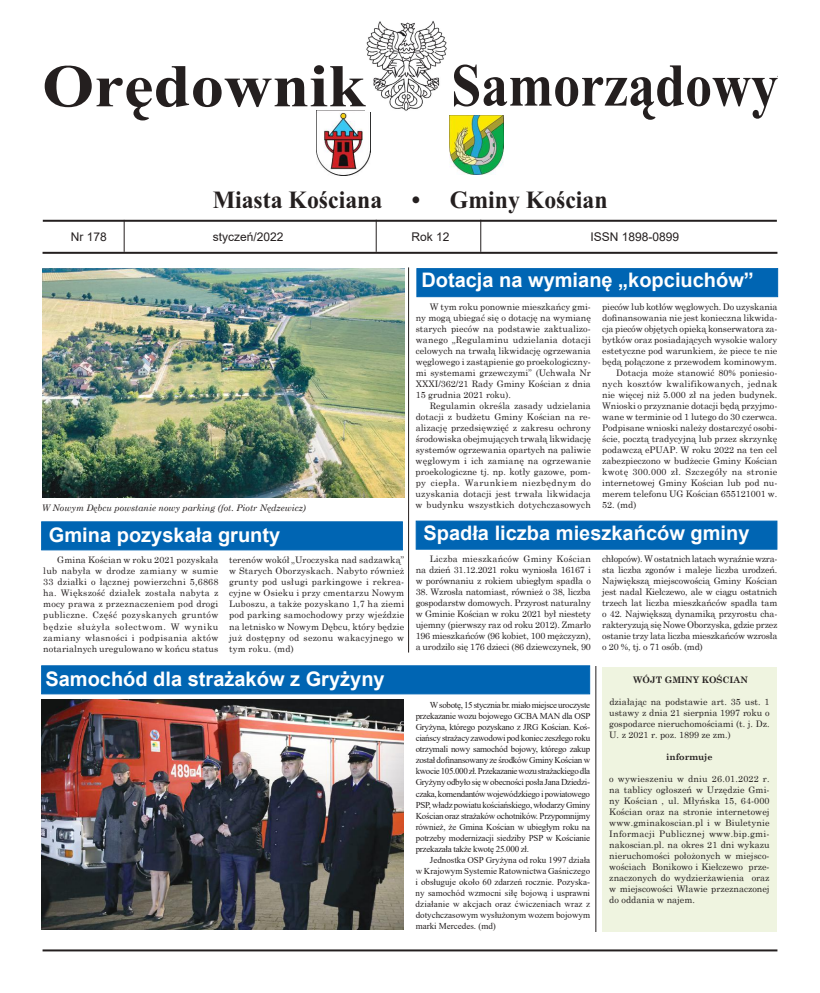
<style>
.page{position:relative;width:820px;height:993px;background:#fff}
.page>*{position:absolute;margin:0;border:0;box-sizing:border-box;transform-origin:0 0}
.t1{font:700 60.5px "Times New Roman";color:#241f1f;scale:.89 1}
.t2{font:700 60.5px "Times New Roman";color:#241f1f;scale:1.1 1}
.t3{font:700 24.7px "Times New Roman";color:#241f1f;scale:.96 1}
.t4{font:700 20px "Arial";color:#fff}
.t5{font:12px "Arial";color:#241f1f}
.t6{font:12px "Switzerland Condensed";color:#241f1f}
.t7{font:9px/11px "Century Schoolbook";color:#241f1f;text-align:justify}
.t8{font:9px/11px "Times New Roman";letter-spacing:-.01em;color:#241f1f;text-align:justify}
.t9{font:italic 9px "Century Schoolbook";color:#241f1f}
.t10{font:700 9px "Century Schoolbook";color:#241f1f}
</style>
<div class="page">
<div style="left:416px;top:268px;width:361px;height:29px;background:#0065b3;border:1px solid #0065b3"></div>
<hr style="left:43px;top:220px;width:733px;height:2px;background:#241f1f">
<hr style="left:124px;top:220px;width:1px;height:32px;background:#241f1f">
<hr style="left:375px;top:220px;width:1px;height:32px;background:#241f1f">
<hr style="left:480px;top:220px;width:1px;height:32px;background:#241f1f">
<hr style="left:42px;top:252px;width:735px;height:2px;background:#241f1f">
<hr style="left:43px;top:949px;width:734px;height:2px;background:#241f1f">
<img style="left:449px;top:115px;width:54px;height:60px">
<img style="left:316px;top:111px;width:54px;height:64px">
<img style="left:366px;top:21px;width:81px;height:90px">
<img style="left:43px;top:268px;width:361px;height:229px">
<div style="left:41px;top:521px;width:362px;height:29px;background:#0065b3;border:1px solid #0065b3"></div>
<div style="left:415px;top:520px;width:362px;height:29px;background:#0065b3;border:1px solid #0065b3"></div>
<img style="left:42px;top:699px;width:362px;height:229px">
<div style="left:41px;top:665px;width:549px;height:29px;background:#0065b3;border:1px solid #0065b3"></div>
<div style="left:602px;top:666px;width:174px;height:265px;background:#eff4e0"></div>
<hr style="left:595px;top:665px;width:1px;height:266px;background:#241f1f">
<hr style="left:408px;top:267px;width:1px;height:385px;background:#241f1f">
<h3 class="t6" style="left:42px;top:60px;width:64px">styczeń 2022</h3>
<h1 class="t2" style="left:42px;top:65px;width:295px">Orędownik</h1>
<h1 class="t1" style="left:451px;top:64px;width:368px">Samorządowy</h1>
<h2 class="t3" style="left:213px;top:191px;width:412px">Miasta Kościana • Gminy Kościan</h2>
<h3 class="t5" style="left:71px;top:228px;width:38px">Nr 178</h3>
<h3 class="t5" style="left:213px;top:228px;width:72px">styczeń/2022</h3>
<h3 class="t5" style="left:411px;top:228px;width:40px">Rok 12</h3>
<h3 class="t5" style="left:590px;top:228px;width:90px">ISSN 1898-0899</h3>
<p class="t9" style="left:42px;top:500px;width:265px">W Nowym Dębcu powstanie nowy parking (fot. Piotr Nędzewicz)</p>
<h3 class="t4" style="left:49px;top:520px;width:233px">Gmina pozyskała grunty</h3>
<p class="t7" style="left:229px;top:553px;width:177px">terenów wokół „Uroczyska nad sadzawką” w Starych Oborzyskach. Nabyto również grunty pod usługi parkingowe i rekrea&shy;cyjne w Osieku i przy cmentarzu Nowym Luboszu, a także pozyskano 1,7 ha ziemi pod parking samochodowy przy wjeździe na letnisko w Nowym Dębcu, który będzie już dostępny od sezonu wakacyjnego w tym roku. (md)</p>
<p class="t7" style="left:43px;top:553px;width:177px;text-indent:14px">Gmina Kościan w roku 2021 pozyskała lub nabyła w drodze zamiany w sumie 33 działki o łącznej powierzchni 5,6868 ha. Większość działek została nabyta z mocy prawa z przeznaczeniem pod drogi publiczne. Część pozyskanych gruntów będzie służyła sołectwom. W wyniku zamiany własności i podpisania aktów notarialnych uregulowano w końcu status</p>
<h3 class="t4" style="left:421px;top:266px;width:334px">Dotacja na wymianę „kopciuchów”</h3>
<p class="t7" style="left:602px;top:300px;width:177px;text-align:right">pieców lub kotłów węglowych. Do uzyskania dofinansowania nie jest konieczna likwida&shy;cja pieców objętych opieką konserwatora za&shy;bytków oraz posiadających wysokie walory estetyczne pod warunkiem, że piece te nie będą połączone z przewodem kominowym.<br>Dotacja może stanowić 80% poniesio&shy;nych kosztów kwalifikowanych, jednak nie więcej niż 5.000 zł na jeden budynek.<br>Wnioski o przyznanie dotacji będą przyjmo&shy;wane w terminie od 1 lutego do 30 czerwca.<br>Podpisane wnioski należy dostarczyć osobi&shy;ście, pocztą tradycyjną lub przez skrzynkę podawczą ePUAP. W roku 2022 na ten cel zabezpieczono w budżecie Gminy Kościan kwotę 300.000 zł. Szczegóły na stronie internetowej Gminy Kościan lub pod nu&shy;merem telefonu UG Kościan 655121001 w.</p>
<p class="t7" style="left:602px;top:498px;width:36px">52. (md)</p>
<p class="t7" style="left:415px;top:300px;width:177px;text-indent:14px">W tym roku ponownie mieszkańcy gmi&shy;ny mogą ubiegać się o dotację na wymianę starych pieców na podstawie zaktualizo&shy;wanego „Regulaminu udzielania dotacji celowych na trwałą likwidację ogrzewania węglowego i zastąpienie go proekologiczny&shy;mi systemami grzewczymi” (Uchwała Nr XXXI/362/21 Rady Gminy Kościan z dnia 15 grudnia 2021 roku).</p>
<p class="t7" style="left:415px;top:399px;width:177px;text-indent:14px">Regulamin określa zasady udzielania dotacji z budżetu Gminy Kościan na re&shy;alizację przedsięwzięć z zakresu ochrony środowiska obejmujących trwałą likwidację systemów ogrzewania opartych na paliwie węglowym i ich zamianę na ogrzewanie proekologiczne tj. np. kotły gazowe, pom&shy;py ciepła. Warunkiem niezbędnym do uzyskania dotacji jest trwała likwidacja w budynku wszystkich dotychczasowych</p>
<h3 class="t4" style="left:423px;top:519px;width:327px">Spadła liczba mieszkańców gminy</h3>
<p class="t7" style="left:602px;top:552px;width:177px">chłopców). W ostatnich latach wyraźnie wzra&shy;sta liczba zgonów i maleje liczba urodzeń.<br>Największą miejscowością Gminy Kościan jest nadal Kiełczewo, ale w ciągu ostatnich trzech lat liczba mieszkańców spadła tam o 42. Największą dynamiką przyrostu cha&shy;rakteryzują się Nowe Oborzyska, gdzie przez ostanie trzy lata liczba mieszkańców wzrosła o 20 %, tj. o 71 osób. (md)</p>
<p class="t7" style="left:415px;top:552px;width:177px;text-indent:14px">Liczba mieszkańców Gminy Kościan na dzień 31.12.2021 roku wyniosła 16167 i w porównaniu z rokiem ubiegłym spadła o</p>
<p class="t7" style="left:415px;top:585px;width:177px">38. Wzrosła natomiast, również o 38, liczba gospodarstw domowych. Przyrost naturalny w Gminie Kościan w roku 2021 był niestety ujemny (pierwszy raz od roku 2012). Zmarło 196 mieszkańców (96 kobiet, 100 mężczyzn), a urodziło się 176 dzieci (86 dziewczynek, 90</p>
<h3 class="t4" style="left:45px;top:664px;width:340px">Samochód dla strażaków z Gryżyny</h3>
<p class="t10" style="left:633px;top:672px;width:116px">WÓJT GMINY KOŚCIAN</p>
<p class="t7" style="left:609px;top:695px;width:162px">działając na podstawie art. 35 ust. 1 ustawy z dnia 21 sierpnia 1997 roku o gospodarce nieruchomościami (t. j. Dz.<br>U. z 2021 r. poz. 1899 ze zm.)</p>
<p class="t10" style="left:666px;top:749px;width:48px">informuje</p>
<p class="t7" style="left:609px;top:772px;width:162px">o wywieszeniu w dniu 26.01.2022 r. na tablicy ogłoszeń w Urzędzie Gmi&shy;ny Kościan , ul. Młyńska 15, 64-000<br>Kościan oraz na stronie internetowej www.gminakoscian.pl i w Biuletynie Informacji Publicznej www.bip.gmi&shy;nakoscian.pl. na okres 21 dni wykazu nieruchomości położonych w miejsco&shy;wościach Bonikowo i Kiełczewo prze&shy;znaczonych do wydzierżawienia oraz w miejscowości Wławie przeznaczonej do oddania w najem.</p>
<p class="t8" style="left:415px;top:699px;width:176px;text-indent:14px">Wsobotę,15styczniabr.miałomiejsceuroczyste przekazanie wozu bojowego GCBA MAN dla OSP Gryżyna, którego pozyskano z JRG Kościan. Koś&shy;ciańscystrażacyzawodowipodkoniec zeszłegoroku otrzymali nowy samochód bojowy, którego zakup został dofinansowany ze środków Gminy Kościan w kwocie105.000zł.Przekazaniewozustrażackiegodla Gryżyny odbyło się w obecności posła Jana Dziedzi&shy;czaka,komendantówwojewódzkiegoipowiatowego PSP, władz powiatu kościańskiego, włodarzy Gminy Kościan oraz strażaków ochotników. Przypomnijmy również, że Gmina Kościan w ubiegłym roku na potrzeby modernizacji siedziby PSP w Kościanie przekazała także kwotę 25.000 zł.</p>
<p class="t8" style="left:415px;top:853px;width:176px;text-indent:14px">Jednostka OSP Gryżyna od roku 1997 działa w Krajowym Systemie Ratownictwa Gaśniczego i obsługuje około 60 zdarzeń rocznie. Pozyska&shy;ny samochód wzmocni siłę bojową i usprawni działanie w akcjach oraz ćwiczeniach wraz z dotychczasowym wysłużonym wozem bojowym marki Mercedes. (md)</p>
</div>
